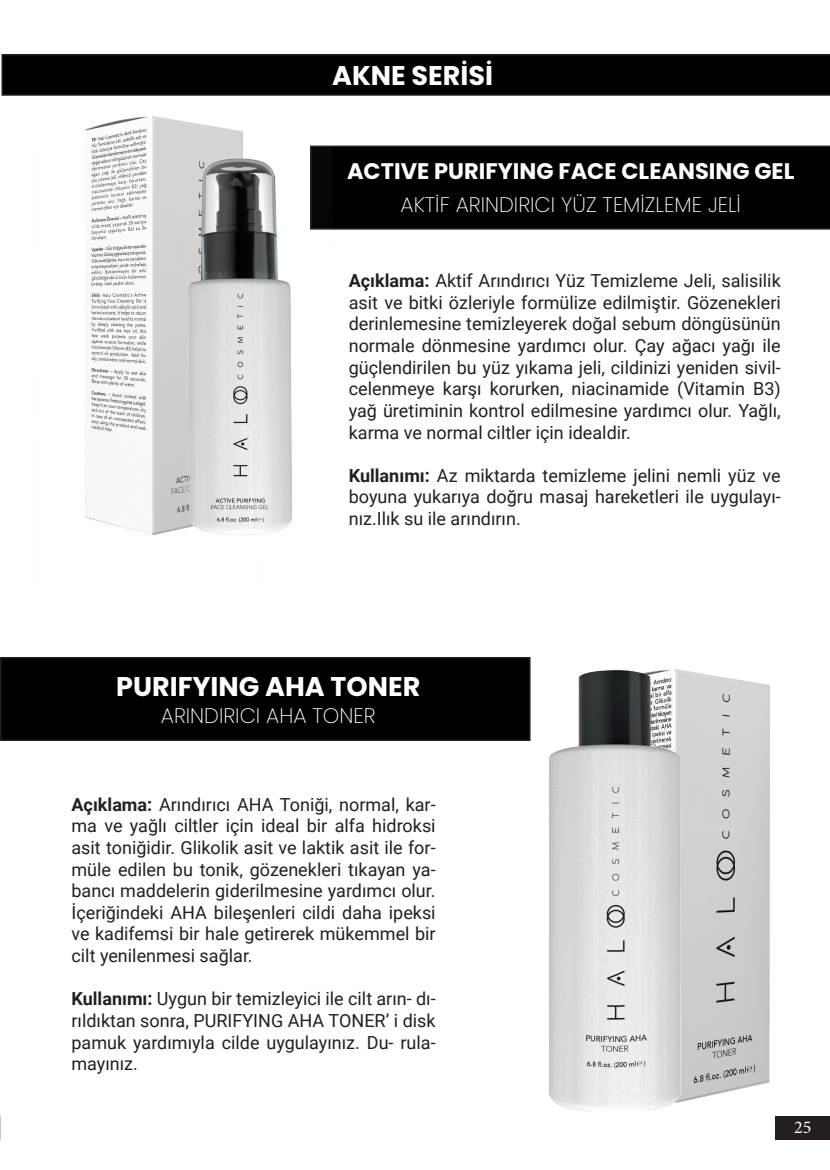
<style>
.page{position:relative;width:830px;height:1170px;background:#fff}
.page>*{position:absolute;margin:0;border:0;box-sizing:border-box;transform-origin:0 0}
.t1{font:700 27px "Poppins";color:#fff}
.t2{font:700 22.5px "Poppins";color:#fff}
.t3{font:200 21px "Poppins";color:#fff}
.t4{font:18px/21.6px "Roboto";color:#231f20;text-align:justify}
.t5{font:18px "Minion Pro";color:#fff}
.s1{font-weight:700}
</style>
<div class="page">
<img style="left:0;top:0;width:1px;height:1169px">
<div style="left:775px;top:1115px;width:54px;height:24px;background:#231f20"></div>
<div style="left:332px;top:146px;width:497px;height:83px;background:#000"></div>
<div style="left:1px;top:657px;width:528px;height:83px;background:#000"></div>
<div style="left:0;top:657px;width:530px;height:84px;border:2px solid #231f20"></div>
<svg style="left:2px;top:54px;width:827px;height:42px;background:#030303"></svg>
<img style="left:54px;top:91px;width:220px;height:55px">
<img style="left:85px;top:146px;width:247px;height:390px">
<img style="left:703px;top:674px;width:67px;height:423px">
<img style="left:523px;top:657px;width:180px;height:455px">
<h1 class="t1" style="left:332px;top:60px;width:162px">AKNE SERİSİ</h1>
<p class="t2" style="left:347px;top:158px;width:449px">ACTIVE PURIFYING FACE CLEANSING GEL</p>
<p class="t3" style="left:400px;top:192px;width:342px">AKTİF ARINDIRICI YÜZ TEMİZLEME JELİ</p>
<p class="t4" style="left:348px;top:269px;width:433px"><span class="s1">Açıklama:</span> Aktif Arındırıcı Yüz Temizleme Jeli, salisilik asit ve bitki özleriyle formülize edilmiştir. Gözenekleri derinlemesine temizleyerek doğal sebum döngüsünün normale dönmesine yardımcı olur. Çay ağacı yağı ile güçlendirilen bu yüz yıkama jeli, cildinizi yeniden sivil&shy;celenmeye karşı korurken, niacinamide (Vitamin B3) yağ üretiminin kontrol edilmesine yardımcı olur. Yağlı, karma ve normal ciltler için idealdir.</p>
<p class="t4" style="left:348px;top:464px;width:433px"><span class="s1">Kullanımı:</span> Az miktarda temizleme jelini nemli yüz ve boyuna yukarıya doğru masaj hareketleri ile uygulayı&shy;nız.Ilık su ile arındırın.</p>
<h1 class="t1" style="left:116px;top:670px;width:305px">PURIFYING AHA TONER</h1>
<p class="t3" style="left:161px;top:703px;width:216px">ARINDIRICI AHA TONER</p>
<p class="t4" style="left:71px;top:792px;width:365px"><span class="s1">Açıklama:</span> Arındırıcı AHA Toniği, normal, kar&shy;ma ve yağlı ciltler için ideal bir alfa hidroksi asit toniğidir. Glikolik asit ve laktik asit ile for&shy;müle edilen bu tonik, gözenekleri tıkayan ya&shy;bancı maddelerin giderilmesine yardımcı olur.<br>İçeriğindeki AHA bileşenleri cildi daha ipeksi ve kadifemsi bir hale getirerek mükemmel bir cilt yenilenmesi sağlar.</p>
<p class="t4" style="left:71px;top:987px;width:365px"><span class="s1">Kullanımı:</span> Uygun bir temizleyici ile cilt arın- dı&shy;rıldıktan sonra, PURIFYING AHA TONER’ i disk pamuk yardımıyla cilde uygulayınız. Du- rula&shy;mayınız.</p>
<p class="t5" style="left:793px;top:1115px;width:19px">25</p>
</div>
